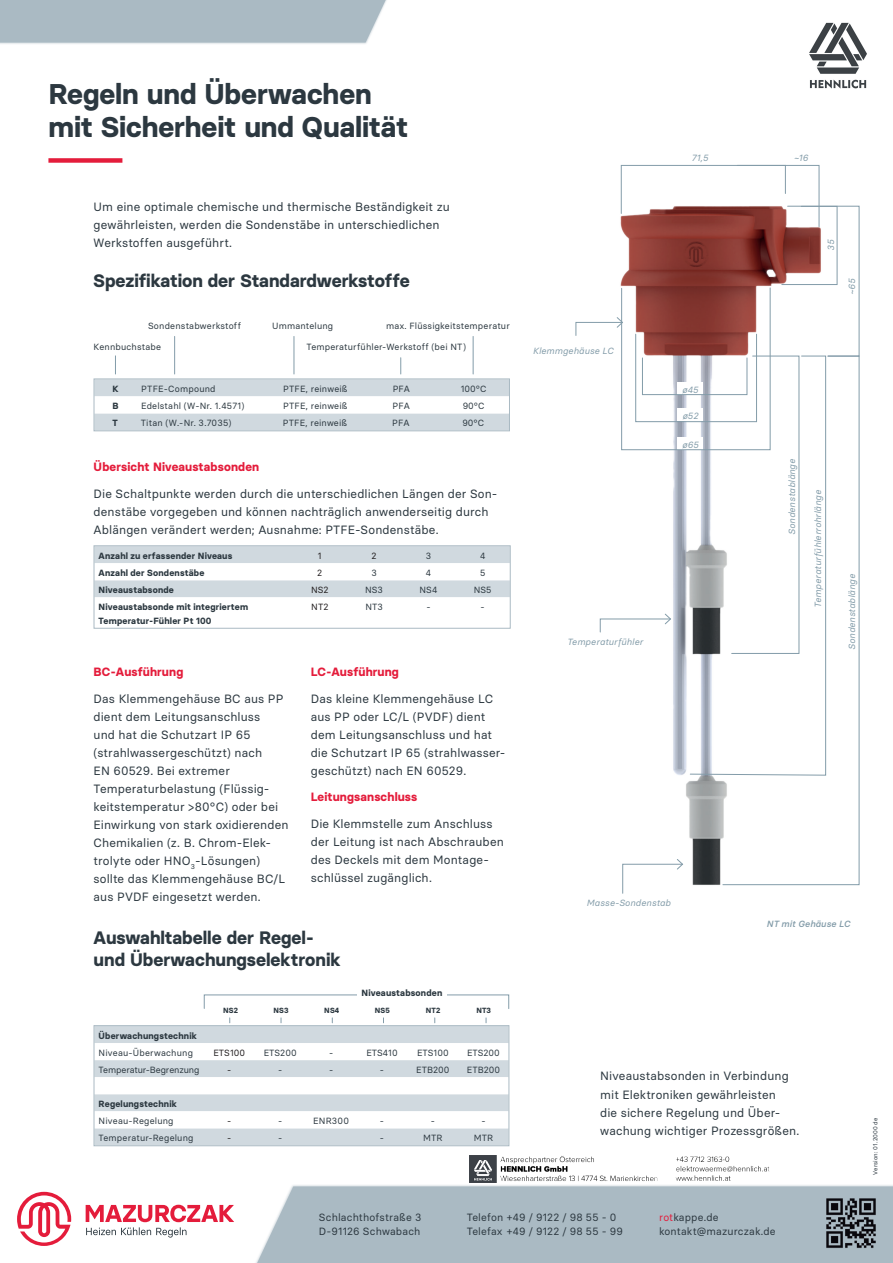
<style>
.page{position:relative;width:893px;height:1263px;background:#fff}
.page>*{position:absolute;margin:0;border:0;box-sizing:border-box;transform-origin:0 0}
.t1{font:700 28.5px/33px "Basier Square";color:#2c3840}
.t2{font:700 18px/22.5px "Basier Square";color:#2c3840}
.t3{font:12px/18px "Basier Square";letter-spacing:.01em;color:#2c3840}
.t4{font:700 12px "Basier Square";letter-spacing:.015em;color:#e41c3b}
.t5{font:10.5px/13.5px "Basier Square";letter-spacing:.015em;color:#2c3840}
.t6{font:9px "Basier Square";letter-spacing:.015em;color:#2c3840}
.t7{font:700 9px "Basier Square";letter-spacing:.025em;color:#2c3840}
.t8{font:italic 9px "Basier Square";letter-spacing:.015em;color:#839ca9}
.t9{font:9px "Basier Square";letter-spacing:-.015em;color:#2c3840}
.t10{font:9px "Basier Square";color:#231f20}
.t11{font:italic 500 9px "Basier Square";letter-spacing:.02em;color:#839ca9}
.t12{font:700 7.5px "Basier Square";letter-spacing:.025em;color:#2c3840}
.t13{font:6px "Basier Square";letter-spacing:.02em;color:#2c3840}
.s1{color:#e41c3b}
</style>
<div class="page">
<img style="left:673px;top:164px;width:187px;height:722px">
<div style="left:242px;top:1184px;width:651px;height:79px;background:#aabac3;opacity:.7"></div>
<div style="left:244px;top:1186px;width:649px;height:77px;background:#aabac3"></div>
<svg style="left:17px;top:1192px;width:54px;height:54px"></svg>
<svg style="left:86px;top:1205px;width:148px;height:32px"></svg>
<img style="left:825px;top:1197px;width:52px;height:52px">
<div style="left:48px;top:158px;width:74px;height:5px;background:#e41c3b"></div>
<hr style="left:294px;top:336px;width:1px;height:38px;background:#839ca9">
<hr style="left:473px;top:336px;width:1px;height:38px;background:#839ca9">
<hr style="left:174px;top:336px;width:1px;height:38px;background:#839ca9">
<svg style="left:94px;top:356px;width:416px;height:73px"></svg>
<div style="left:94px;top:379px;width:416px;height:52px;border:1px solid #aabac3"></div>
<div style="left:96px;top:1027px;width:411px;height:117px;background:#d0d9df"></div>
<svg style="left:96px;top:1043px;width:411px;height:85px"></svg>
<div style="left:94px;top:1025px;width:415px;height:121px;border:1px solid #aabac3"></div>
<svg style="left:96px;top:547px;width:413px;height:50px"></svg>
<div style="left:94px;top:545px;width:417px;height:84px;border:1px solid #aabac3"></div>
<div style="left:204px;top:994px;width:305px;height:15px;border:1px solid #839ca9"></div>
<div style="left:357px;top:983px;width:89px;height:17px;background:#fff"></div>
<svg style="left:622px;top:858px;width:62px;height:36px"></svg>
<svg style="left:722px;top:654px;width:138px;height:231px"></svg>
<svg style="left:689px;top:654px;width:137px;height:122px"></svg>
<svg style="left:575px;top:165px;width:285px;height:489px"></svg>
<img style="left:470px;top:1155px;width:299px;height:28px">
<div style="left:0;top:0;width:413px;height:45px;background:#aabac3;opacity:.7"></div>
<svg style="left:0;top:0;width:411px;height:43px;background:#b1c0c8"></svg>
<img style="left:809px;top:22px;width:58px;height:67px">
<h1 class="t1" style="left:48px;top:77px;width:361px">Regeln und Überwachen mit Sicherheit und Qualität</h1>
<p class="t8" style="left:691px;top:152px;width:18px">71,5</p>
<p class="t8" style="left:794px;top:152px;width:16px">~16</p>
<p class="t3" style="left:94px;top:198px;width:358px">Um eine optimale chemische und thermische Beständigkeit zu gewährleisten, werden die Sondenstäbe in unterschiedlichen<br>Werkstoffen ausgeführt.</p>
<h2 class="t2" style="left:94px;top:269px;width:318px">Spezifikation der Standardwerkstoffe</h2>
<p class="t6" style="left:148px;top:320px;width:94px">Sondenstabwerkstoff</p>
<p class="t6" style="left:272px;top:320px;width:63px">Ummantelung</p>
<p class="t6" style="left:386px;top:320px;width:125px">max. Flüssigkeitstemperatur</p>
<p class="t6" style="left:94px;top:341px;width:69px">Kennbuchstabe</p>
<p class="t6" style="left:306px;top:341px;width:161px">Temperaturfühler-Werkstoff (bei NT)</p>
<p class="t7" style="left:113px;top:383px;width:8px">K</p>
<p class="t6" style="left:141px;top:383px;width:76px">PTFE-Compound</p>
<p class="t6" style="left:283px;top:383px;width:66px">PTFE, reinweiß</p>
<p class="t6" style="left:393px;top:383px;width:19px">PFA</p>
<p class="t6" style="left:461px;top:383px;width:27px">100°C</p>
<p class="t7" style="left:113px;top:400px;width:7px">B</p>
<p class="t6" style="left:141px;top:400px;width:105px">Edelstahl (W-Nr. 1.4571)</p>
<p class="t6" style="left:283px;top:400px;width:66px">PTFE, reinweiß</p>
<p class="t6" style="left:393px;top:400px;width:19px">PFA</p>
<p class="t6" style="left:463px;top:400px;width:23px">90°C</p>
<p class="t7" style="left:113px;top:417px;width:7px">T</p>
<p class="t6" style="left:141px;top:417px;width:92px">Titan (W.-Nr. 3.7035)</p>
<p class="t6" style="left:283px;top:417px;width:66px">PTFE, reinweiß</p>
<p class="t6" style="left:392px;top:417px;width:19px">PFA</p>
<p class="t6" style="left:462px;top:417px;width:23px">90°C</p>
<p class="t4" style="left:94px;top:460px;width:167px">Übersicht Niveaustabsonden</p>
<p class="t3" style="left:94px;top:484px;width:405px">Die Schaltpunkte werden durch die unterschiedlichen Längen der Son&shy;denstäbe vorgegeben und können nachträglich anwenderseitig durch<br>Ablängen verändert werden; Ausnahme: PTFE-Sondenstäbe.</p>
<p class="t7" style="left:99px;top:550px;width:135px">Anzahl zu erfassender Niveaus</p>
<p class="t10" style="left:318px;top:550px;width:5px">1</p>
<p class="t10" style="left:372px;top:550px;width:7px">2</p>
<p class="t6" style="left:426px;top:550px;width:7px">3</p>
<p class="t6" style="left:480px;top:550px;width:7px">4</p>
<p class="t7" style="left:99px;top:567px;width:107px">Anzahl der Sondenstäbe</p>
<p class="t10" style="left:317px;top:567px;width:7px">2</p>
<p class="t6" style="left:371px;top:567px;width:7px">3</p>
<p class="t6" style="left:426px;top:567px;width:7px">4</p>
<p class="t6" style="left:480px;top:567px;width:7px">5</p>
<p class="t7" style="left:99px;top:584px;width:77px">Niveaustabsonde</p>
<p class="t10" style="left:311px;top:584px;width:19px">NS2</p>
<p class="t6" style="left:365px;top:584px;width:19px">NS3</p>
<p class="t6" style="left:419px;top:584px;width:20px">NS4</p>
<p class="t6" style="left:474px;top:584px;width:19px">NS5</p>
<p class="t7" style="left:99px;top:601px;width:151px">Niveaustabsonde mit integriertem</p>
<p class="t10" style="left:311px;top:601px;width:19px">NT2</p>
<p class="t6" style="left:365px;top:601px;width:19px">NT3</p>
<p class="t6" style="left:426px;top:601px;width:6px">-</p>
<p class="t6" style="left:481px;top:601px;width:6px">-</p>
<p class="t7" style="left:99px;top:615px;width:114px">Temperatur-Fühler Pt 100</p>
<p class="t4" style="left:94px;top:665px;width:91px">BC-Ausführung</p>
<p class="t3" style="left:94px;top:689px;width:196px">Das Klemmengehäuse BC aus PP dient dem Leitungsanschluss<br>und hat die Schutzart IP 65 (strahlwassergeschützt) nach<br>EN 60529. Bei extremer<br>Temperaturbelastung (Flüssig&shy;keitstemperatur &gt;80°C) oder bei<br>Einwirkung von stark oxidierenden<br>Chemikalien (z. B. Chrom-Elek&shy;trolyte oder HNO<sub>3</sub>- Lösungen) sollte das Klemmengehäuse BC/L aus PVDF eingesetzt werden.</p>
<p class="t4" style="left:311px;top:665px;width:90px">LC-Ausführung</p>
<p class="t3" style="left:311px;top:689px;width:196px">Das kleine Klemmengehäuse LC aus PP oder LC/L (PVDF) dient dem Leitungsanschluss und hat die Schutzart IP 65 (strahlwasser&shy;geschützt) nach EN 60529.</p>
<p class="t4" style="left:311px;top:790px;width:108px">Leitungsanschluss</p>
<p class="t3" style="left:311px;top:814px;width:195px">Die Klemmstelle zum Anschluss der Leitung ist nach Abschrauben des Deckels mit dem Montage&shy;schlüssel zugänglich.</p>
<h2 class="t2" style="left:94px;top:926px;width:248px">Auswahltabelle der Regel&shy;und Überwachungselektronik</h2>
<p class="t7" style="left:361px;top:987px;width:82px">Niveaustabsonden</p>
<p class="t12" style="left:223px;top:1005px;width:16px">NS2</p>
<p class="t12" style="left:274px;top:1005px;width:17px">NS3</p>
<p class="t12" style="left:324px;top:1005px;width:17px">NS4</p>
<p class="t12" style="left:375px;top:1005px;width:17px">NS5</p>
<p class="t12" style="left:426px;top:1005px;width:16px">NT2</p>
<p class="t12" style="left:476px;top:1005px;width:16px">NT3</p>
<p class="t7" style="left:99px;top:1030px;width:100px">Überwachungstechnik</p>
<p class="t6" style="left:99px;top:1047px;width:96px">Niveau-Überwachung</p>
<p class="t10" style="left:213px;top:1047px;width:33px">ETS100</p>
<p class="t6" style="left:264px;top:1047px;width:34px">ETS200</p>
<p class="t6" style="left:329px;top:1047px;width:6px">-</p>
<p class="t6" style="left:366px;top:1047px;width:33px">ETS410</p>
<p class="t6" style="left:417px;top:1047px;width:33px">ETS100</p>
<p class="t6" style="left:467px;top:1047px;width:34px">ETS200</p>
<p class="t9" style="left:99px;top:1064px;width:102px">Temperatur-Begrenzung</p>
<p class="t10" style="left:227px;top:1064px;width:6px">-</p>
<p class="t6" style="left:278px;top:1064px;width:6px">-</p>
<p class="t6" style="left:329px;top:1064px;width:6px">-</p>
<p class="t6" style="left:380px;top:1064px;width:6px">-</p>
<p class="t6" style="left:416px;top:1064px;width:35px">ETB200</p>
<p class="t6" style="left:467px;top:1064px;width:35px">ETB200</p>
<p class="t7" style="left:99px;top:1098px;width:80px">Regelungstechnik</p>
<p class="t6" style="left:99px;top:1115px;width:76px">Niveau-Regelung</p>
<p class="t10" style="left:227px;top:1115px;width:6px">-</p>
<p class="t6" style="left:278px;top:1115px;width:6px">-</p>
<p class="t6" style="left:313px;top:1115px;width:37px">ENR300</p>
<p class="t6" style="left:380px;top:1115px;width:6px">-</p>
<p class="t6" style="left:431px;top:1115px;width:6px">-</p>
<p class="t6" style="left:481px;top:1115px;width:6px">-</p>
<p class="t6" style="left:99px;top:1132px;width:96px">Temperatur-Regelung</p>
<p class="t10" style="left:227px;top:1132px;width:6px">-</p>
<p class="t6" style="left:278px;top:1132px;width:6px">-</p>
<p class="t6" style="left:380px;top:1132px;width:6px">-</p>
<p class="t6" style="left:423px;top:1132px;width:21px">MTR</p>
<p class="t6" style="left:474px;top:1132px;width:21px">MTR</p>
<p class="t8" style="left:533px;top:345px;width:82px">Klemmgehäuse LC</p>
<p class="t8" style="left:682px;top:384px;width:18px">ø45</p>
<p class="t8" style="left:682px;top:410px;width:17px">ø52</p>
<p class="t8" style="left:682px;top:439px;width:18px">ø65</p>
<p class="t8" style="left:567px;top:636px;width:78px">Temperaturfühler</p>
<p class="t8" style="left:825px;top:251px;width:13px;rotate:-90deg">35</p>
<p class="t8" style="left:846px;top:295px;width:18px;rotate:-90deg">~65</p>
<p class="t8" style="left:786px;top:535px;width:77px;rotate:-90deg">Sondenstablänge</p>
<p class="t8" style="left:812px;top:608px;width:120px;rotate:-90deg">Temperaturfühlerrohrlänge</p>
<p class="t8" style="left:846px;top:650px;width:77px;rotate:-90deg">Sondenstablänge</p>
<p class="t8" style="left:586px;top:897px;width:86px">Masse-Sondenstab</p>
<p class="t11" style="left:767px;top:919px;width:85px">NT mit Gehäuse LC</p>
<p class="t3" style="left:600px;top:1067px;width:201px">Niveaustabsonden in Verbindung mit Elektroniken gewährleisten<br>die sichere Regelung und Über&shy;wachung wichtiger Prozessgrößen.</p>
<p class="t5" style="left:319px;top:1211px;width:104px">Schlachthofstraße 3<br>D-91126 Schwabach</p>
<p class="t5" style="left:467px;top:1211px;width:158px">Telefon +49 / 9122 / 98 55 - 0<br>Telefax +49 / 9122 / 98 55 - 99</p>
<p class="t5" style="left:659px;top:1211px;width:118px"><span class="s1">rot</span>kappe.de kontakt@mazurczak.de</p>
<p class="t13" style="left:872px;top:1175px;width:59px;rotate:-90deg">Version: 01.2000 de</p>
</div>
